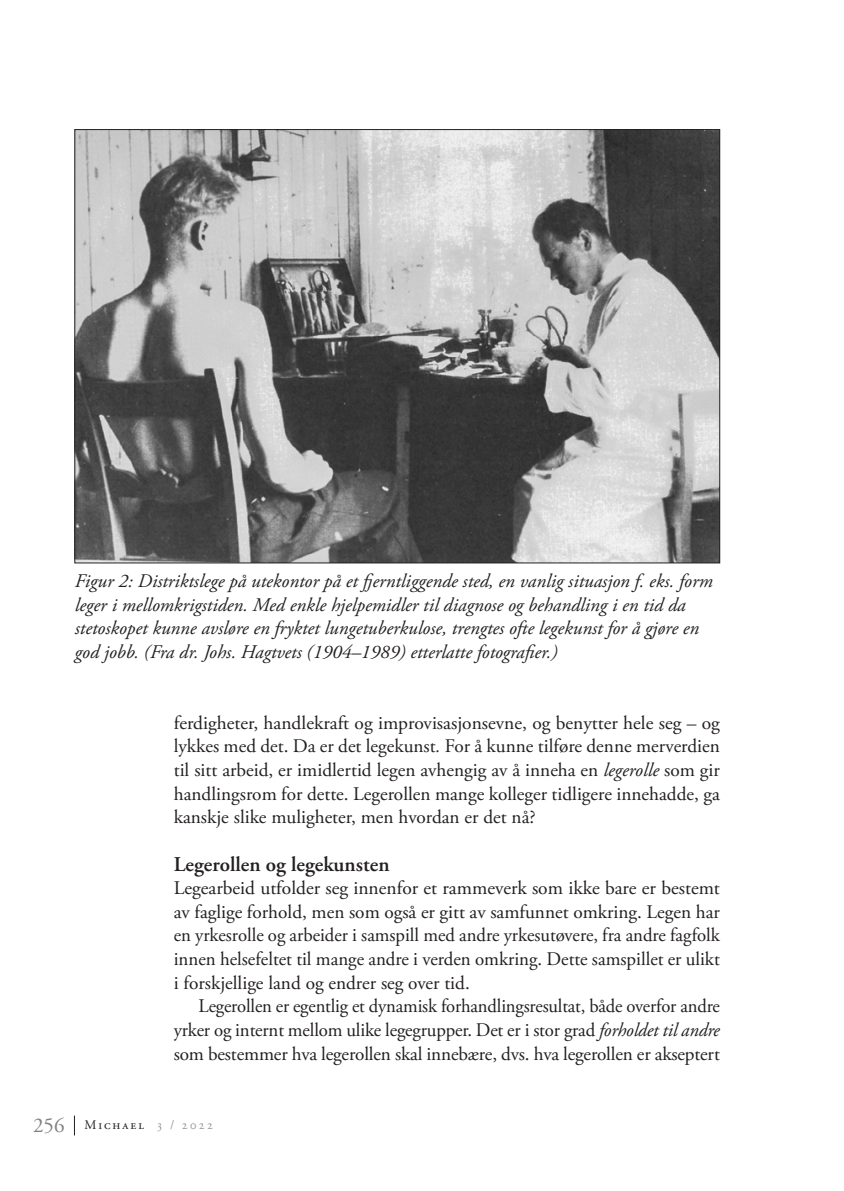
<style>
.page{position:relative;width:844px;height:1191px;background:#fff}
.page>*{position:absolute;margin:0;border:0;box-sizing:border-box;transform-origin:0 0}
.t1{font:600 21px "Adobe Garamond Pro";color:#231f20}
.t2{font:19.25px/23.6px "Adobe Garamond Pro";color:#231f20;text-align:justify}
.t3{font:italic 19.25px/23.6px "Adobe Garamond Pro";color:#231f20}
.t4{font:13.12px "Adobe Garamond Pro";letter-spacing:.15em;color:#231f20}
.s1{font-style:italic}
.s2{font-size:21px;color:#808285}
.s3{color:#939598}
</style>
<div class="page">
<svg style="left:74px;top:1115px;width:1px;height:20px"></svg>
<img style="left:76px;top:131px;width:642px;height:430px">
<p class="t3" style="left:75px;top:570px;width:639px">Figur 2: Distriktslege på utekontor på et fjerntliggende sted, en vanlig situasjon f. eks. form leger i mellomkrigstiden. Med enkle hjelpemidler til diagnose og behandling i en tid da stetoskopet kunne avsløre en fryktet lungetuberkulose, trengtes ofte legekunst for å gjøre en god jobb. (Fra dr. Johs. Hagtvets (1904–1989) etterlatte fotografier.)</p>
<p class="t2" style="left:174px;top:711px;width:547px">ferdigheter, handlekraft og improvisasjonsevne, og benytter hele seg – og lykkes med det. Da er det legekunst<span class="s1">.</span> For å kunne tilføre denne merverdien til sitt arbeid, er imidlertid legen avhengig av å inneha en <span class="s1">legerolle</span> som gir handlingsrom for dette. Legerollen mange kolleger tidligere innehadde, ga kanskje slike muligheter, men hvordan er det nå?</p>
<p class="t1" style="left:174px;top:851px;width:217px">Legerollen og legekunsten</p>
<p class="t2" style="left:174px;top:877px;width:547px">Legearbeid utfolder seg innenfor et rammeverk som ikke bare er bestemt av faglige forhold, men som også er gitt av samfunnet omkring. Legen har en yrkesrolle og arbeider i samspill med andre yrkesutøvere, fra andre fagfolk innen helsefeltet til mange andre i verden omkring. Dette samspillet er ulikt i forskjellige land og endrer seg over tid.</p>
<p class="t2" style="left:174px;top:995px;width:547px;text-indent:25px">Legerollen er egentlig et dynamisk forhandlingsresultat, både overfor andre yrker og internt mellom ulike legegrupper. Det er i stor grad <span class="s1">forholdet til andre </span>som bestemmer hva legerollen skal innebære, dvs. hva legerollen er akseptert</p>
<p class="t4" style="left:33px;top:1117px;width:182px"><span class="s2">256</span> Michael <span class="s3">3 / 2022</span></p>
</div>
